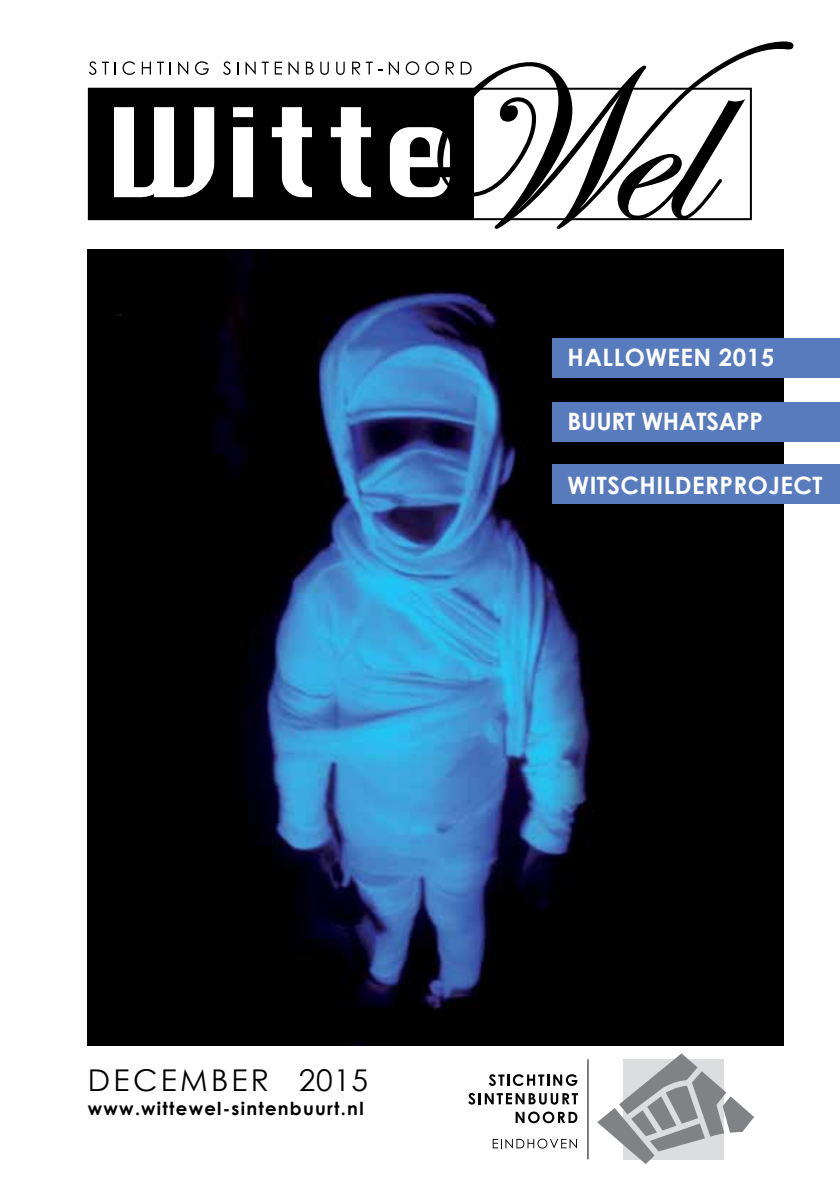
<style>
.page{position:relative;width:840px;height:1191px;background:#fff}
.page>*{position:absolute;margin:0;border:0;box-sizing:border-box;transform-origin:0 0}
.t1{font:230px "Edwardian Script ITC";color:#000}
.t2{font:30px "Century Gothic";letter-spacing:.1em;color:#000}
.t3{font:700 24px "Century Gothic";letter-spacing:.02em;color:#fff}
.t4{font:700 24px "Century Gothic";letter-spacing:-.01em;color:#fff}
.t5{font:700 18px "Century Gothic";letter-spacing:.07em;color:#000}
</style>
<div class="page">
<div style="left:88px;top:89px;width:385px;height:130px;background:#000"></div>
<svg style="left:435px;top:41px;width:359px;height:188px"></svg>
<svg style="left:616px;top:97px;width:131px;height:123px"></svg>
<svg style="left:114px;top:107px;width:100px;height:90px"></svg>
<svg style="left:233px;top:107px;width:20px;height:90px;background:#e1e1e1"></svg>
<svg style="left:272px;top:107px;width:40px;height:90px"></svg>
<svg style="left:330px;top:107px;width:41px;height:90px"></svg>
<svg style="left:389px;top:127px;width:60px;height:70px"></svg>
<svg style="left:89px;top:61px;width:7px;height:14px"></svg>
<svg style="left:102px;top:62px;width:7px;height:13px"></svg>
<svg style="left:115px;top:62px;width:1px;height:13px"></svg>
<svg style="left:122px;top:61px;width:13px;height:14px"></svg>
<svg style="left:142px;top:62px;width:9px;height:13px"></svg>
<svg style="left:157px;top:62px;width:7px;height:13px"></svg>
<svg style="left:170px;top:62px;width:1px;height:13px"></svg>
<svg style="left:178px;top:62px;width:10px;height:13px"></svg>
<svg style="left:195px;top:61px;width:14px;height:14px"></svg>
<svg style="left:223px;top:61px;width:7px;height:14px"></svg>
<svg style="left:237px;top:62px;width:1px;height:13px"></svg>
<svg style="left:245px;top:62px;width:10px;height:13px"></svg>
<svg style="left:261px;top:62px;width:7px;height:13px"></svg>
<svg style="left:274px;top:62px;width:8px;height:13px"></svg>
<svg style="left:288px;top:62px;width:10px;height:13px"></svg>
<svg style="left:306px;top:62px;width:7px;height:13px"></svg>
<svg style="left:320px;top:62px;width:8px;height:13px"></svg>
<svg style="left:336px;top:62px;width:8px;height:13px"></svg>
<svg style="left:352px;top:62px;width:30px;height:13px"></svg>
<svg style="left:388px;top:62px;width:11px;height:13px"></svg>
<svg style="left:405px;top:61px;width:14px;height:14px"></svg>
<svg style="left:425px;top:61px;width:14px;height:14px"></svg>
<svg style="left:445px;top:62px;width:9px;height:13px"></svg>
<svg style="left:460px;top:62px;width:11px;height:13px"></svg>
<svg style="left:488px;top:1074px;width:89px;height:12px"></svg>
<svg style="left:468px;top:1092px;width:109px;height:12px"></svg>
<svg style="left:515px;top:1111px;width:62px;height:12px"></svg>
<svg style="left:492px;top:1138px;width:84px;height:10px"></svg>
<hr style="left:587px;top:1059px;width:1px;height:100px;background:#000">
<svg style="left:597px;top:1053px;width:156px;height:111px"></svg>
<img style="left:88px;top:249px;width:694px;height:796px">
<div style="left:552px;top:338px;width:287px;height:40px;background:#577bbd"></div>
<div style="left:552px;top:402px;width:287px;height:40px;background:#577bbd"></div>
<div style="left:552px;top:464px;width:287px;height:40px;background:#577bbd"></div>
<h1 class="t1" style="left:402px;top:20px;width:391px">We l</h1>
<h3 class="t3" style="left:567px;top:342px;width:208px">HALLOWEEN 2015</h3>
<h3 class="t4" style="left:567px;top:406px;width:197px">BUURT WHATSAPP</h3>
<h3 class="t3" style="left:567px;top:470px;width:256px">WITSCHILDERPROJECT</h3>
<h2 class="t2" style="left:88px;top:1061px;width:281px">DECEMBER 2015</h2>
<p class="t5" style="left:88px;top:1097px;width:277px">www.wittewel-sintenbuurt.nl</p>
<h2 class="t2" style="left:87px;top:1061px;width:72px">SEPT</h2>
<h2 class="t2" style="left:282px;top:1061px;width:77px">2010</h2>
<p class="t5" style="left:173px;top:1097px;width:185px">ewel-sintenbuurt.nl</p>
</div>
